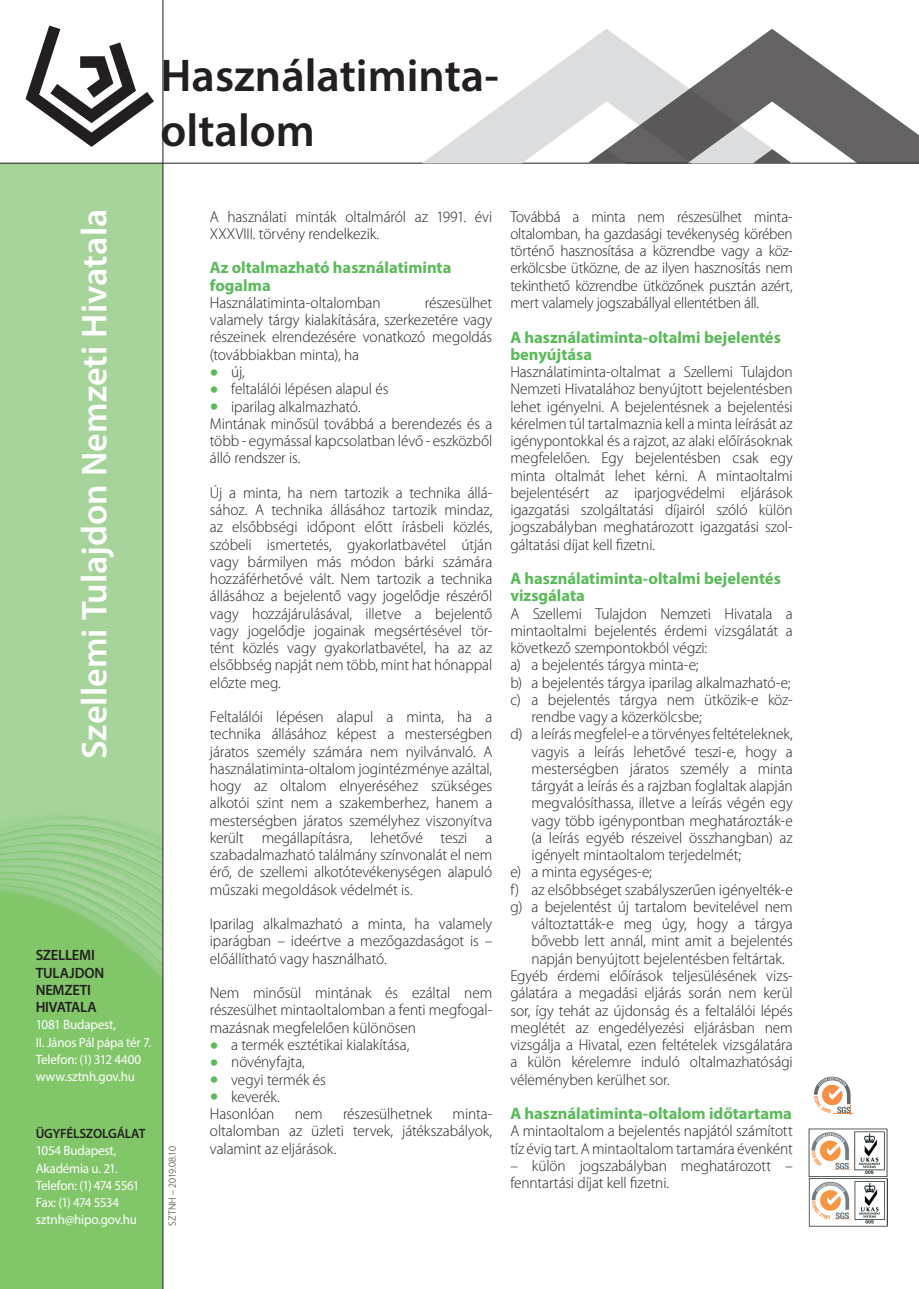
<style>
.page{position:relative;width:919px;height:1289px;background:#fff}
.page>*{position:absolute;margin:0;border:0;box-sizing:border-box;transform-origin:0 0}
.t1{font:600 46.05px/55.3px "Myriad Pro";color:#231f20}
.t2{font:600 36px "Myriad Pro";color:#fff}
.t3{font:700 16.5px/17.2px "Myriad Pro";color:#58bb58}
.t4{font:300 15.75px/17.2px "Myriad Pro";letter-spacing:-.005em;color:#231f20;text-align:justify}
.t5{font:300 15.75px/17.2px "Myriad Pro";letter-spacing:-.005em;color:#231f20;text-align:justify;scale:.96 1}
.t6{font:600 15px/17.2px "Myriad Pro";letter-spacing:-.015em;color:#231f20}
.t7{font:13.5px/17.2px "Myriad Pro";letter-spacing:-.015em;color:#fff}
.t8{font:600 13.5px "Myriad Pro";letter-spacing:-.015em;color:#231f20}
.t9{font:300 10.5px "Myriad Pro";letter-spacing:-.005em;color:#231f20}
.s1{font-size:36px;color:#58bb58}
</style>
<div class="page">
<img style="left:0;top:164px;width:162px;height:1124px">
<hr style="left:0;top:163px;width:918px;height:1px;background:#231f20">
<hr style="left:162px;top:0;width:1px;height:1288px;background:#231f20">
<svg style="left:421px;top:43px;width:166px;height:120px"></svg>
<svg style="left:587px;top:29px;width:331px;height:134px"></svg>
<svg style="left:26px;top:26px;width:128px;height:121px"></svg>
<img style="left:808px;top:1128px;width:79px;height:97px">
<svg style="left:814px;top:1076px;width:38px;height:38px"></svg>
<h1 class="t1" style="left:161px;top:46px;width:340px">Használatiminta&shy;oltalom</h1>
<h2 class="t2" style="left:71px;top:759px;width:551px;rotate:-90deg">Szellemi Tulajdon Nemzeti Hivatala</h2>
<p class="t4" style="left:210px;top:208px;width:284px">A használati minták oltalmáról az 1991. évi<br>XXXVIII. törvény rendelkezik.</p>
<p class="t3" style="left:210px;top:259px;width:243px">Az oltalmazható használatiminta fogalma</p>
<p class="t4" style="left:210px;top:294px;width:172px">Használatiminta-oltalomban</p>
<p class="t4" style="left:210px;top:294px;width:284px;text-indent:215px">részesülhet valamely tárgy kialakítására, szerkezetére vagy részeinek elrendezésére vonatkozó megoldás (továbbiakban minta), ha</p>
<p class="t4" style="left:210px;top:363px;width:37px"><span class="s1">•</span> új,</p>
<p class="t4" style="left:210px;top:380px;width:180px"><span class="s1">•</span> feltalálói lépésen alapul és</p>
<p class="t4" style="left:210px;top:398px;width:284px;text-align:left"><span class="s1">•</span> iparilag alkalmazható.<br>Mintának minősül továbbá a berendezés és a több - egymással kapcsolatban lévő - eszközből álló rendszer is.</p>
<p class="t4" style="left:210px;top:484px;width:284px">Új a minta, ha nem tartozik a technika állá&shy;sához. A technika állásához tartozik mindaz, az elsőbbségi időpont előtt írásbeli közlés, szóbeli ismertetés, gyakorlatbavétel útján vagy bármilyen más módon bárki számára hozzáférhetővé vált. Nem tartozik a technika állásához a bejelentő vagy jogelődje részéről vagy hozzájárulásával, illetve a bejelentő vagy jogelődje jogainak megsértésével tör&shy;tént közlés vagy gyakorlatbavétel, ha az az elsőbbség napját nem több, mint hat hónappal előzte meg.</p>
<p class="t4" style="left:210px;top:708px;width:284px">Feltalálói lépésen alapul a minta, ha a technika állásához képest a mesterségben járatos személy számára nem nyilvánvaló. A használatiminta-oltalom jogintézménye azáltal, hogy az oltalom elnyeréséhez szükséges alkotói szint nem a szakemberhez, hanem a mesterségben járatos személyhez viszonyítva került megállapításra, lehetővé teszi a szabadalmazható találmány színvonalát el nem érő, de szellemi alkotótevékenységen alapuló műszaki megoldások védelmét is.</p>
<p class="t4" style="left:210px;top:915px;width:284px">Iparilag alkalmazható a minta, ha valamely iparágban – ideértve a mezőgazdaságot is – előállítható vagy használható.</p>
<p class="t4" style="left:210px;top:984px;width:284px">Nem minősül mintának és ezáltal nem részesülhet mintaoltalomban a fenti megfogal&shy;mazásnak megfelelően különösen</p>
<p class="t4" style="left:210px;top:1036px;width:201px"><span class="s1">•</span> a termék esztétikai kialakítása,</p>
<p class="t4" style="left:210px;top:1053px;width:96px"><span class="s1">•</span> növényfajta,</p>
<p class="t4" style="left:210px;top:1070px;width:118px"><span class="s1">•</span> vegyi termék és</p>
<p class="t4" style="left:210px;top:1088px;width:71px"><span class="s1">•</span> keverék.<br>Hasonlóan</p>
<p class="t6" style="left:36px;top:946px;width:70px">SZELLEMI<br>TULAJDON<br>NEMZETI<br>HIVATALA</p>
<p class="t7" style="left:36px;top:1015px;width:117px">1081 Budapest,<br>II. János Pál pápa tér 7.<br>Telefon: (1) 312 4400 www.sztnh.gov.hu</p>
<p class="t4" style="left:295px;top:1105px;width:29px">nem</p>
<p class="t4" style="left:343px;top:1105px;width:91px">részesülhetnek</p>
<p class="t4" style="left:210px;top:1105px;width:284px;text-indent:243px">minta&shy;oltalomban az üzleti tervek, játékszabályok, valamint az eljárások.</p>
<p class="t8" style="left:36px;top:1124px;width:111px">ÜGYFÉLSZOLGÁLAT</p>
<p class="t7" style="left:36px;top:1141px;width:105px">1054 Budapest,<br>Akadémia u. 21.<br>Telefon: (1) 474 5561<br>Fax: (1) 474 5534 sztnh@hipo.gov.hu</p>
<p class="t9" style="left:166px;top:1225px;width:81px;rotate:-90deg">SZTNH – 2019.08.10</p>
<p class="t5" style="left:510px;top:208px;width:296px">Továbbá a minta nem részesülhet minta&shy;oltalomban, ha gazdasági tevékenység körében történő hasznosítása a közrendbe vagy a köz&shy;erkölcsbe ütközne, de az ilyen hasznosítás nem tekinthető közrendbe ütközőnek pusztán azért, mert valamely jogszabállyal ellentétben áll.</p>
<p class="t3" style="left:510px;top:328px;width:272px">A használatiminta-oltalmi bejelentés benyújtása</p>
<p class="t4" style="left:510px;top:363px;width:284px">Használatiminta-oltalmat a Szellemi Tulajdon Nemzeti Hivatalához benyújtott bejelentésben lehet igényelni. A bejelentésnek a bejelentési kérelmen túl tartalmaznia kell a minta leírását az igénypontokkal és a rajzot, az alaki előírásoknak megfelelően. Egy bejelentésben csak egy minta oltalmát lehet kérni. A mintaoltalmi bejelentésért az iparjogvédelmi eljárások igazgatási szolgáltatási díjairól szóló külön jogszabályban meghatározott igazgatási szol&shy;gáltatási díjat kell fizetni.</p>
<p class="t3" style="left:510px;top:569px;width:272px">A használatiminta-oltalmi bejelentés vizsgálata</p>
<p class="t4" style="left:510px;top:605px;width:284px">A Szellemi Tulajdon Nemzeti Hivatala a</p>
<p class="t4" style="left:510px;top:622px;width:284px">mintaoltalmi bejelentés érdemi vizsgálatát a</p>
<p class="t4" style="left:510px;top:639px;width:198px">következő szempontokból végzi:</p>
<p class="t4" style="left:510px;top:656px;width:190px">a) a bejelentés tárgya minta-e;</p>
<p class="t4" style="left:510px;top:674px;width:282px">b) a bejelentés tárgya iparilag alkalmazható-e;</p>
<p class="t4" style="left:510px;top:691px;width:283px">c) a bejelentés tárgya nem ütközik-e köz-</p>
<p class="t4" style="left:531px;top:708px;width:172px">rendbe vagy a közerkölcsbe;</p>
<p class="t4" style="left:510px;top:725px;width:284px">d) a leírás megfelel-e a törvényes feltételeknek,</p>
<p class="t4" style="left:531px;top:743px;width:262px">vagyis a leírás lehetővé teszi-e, hogy a</p>
<p class="t4" style="left:531px;top:760px;width:263px">mesterségben járatos személy a minta</p>
<p class="t4" style="left:531px;top:777px;width:262px">tárgyát a leírás és a rajzban foglaltak alapján</p>
<p class="t4" style="left:531px;top:794px;width:262px">megvalósíthassa, illetve a leírás végén egy</p>
<p class="t4" style="left:531px;top:812px;width:262px">vagy több igénypontban meghatározták-e</p>
<p class="t4" style="left:531px;top:829px;width:263px">(a leírás egyéb részeivel összhangban) az</p>
<p class="t4" style="left:531px;top:846px;width:211px">igényelt mintaoltalom terjedelmét;</p>
<p class="t4" style="left:510px;top:863px;width:143px">e) a minta egységes-e;</p>
<p class="t4" style="left:510px;top:881px;width:284px">f) az elsőbbséget szabályszerűen igényelték-e</p>
<p class="t4" style="left:510px;top:898px;width:284px">g) a bejelentést új tartalom bevitelével nem</p>
<p class="t4" style="left:531px;top:915px;width:262px">változtatták-e meg úgy, hogy a tárgya</p>
<p class="t4" style="left:531px;top:932px;width:262px">bővebb lett annál, mint amit a bejelentés</p>
<p class="t4" style="left:531px;top:950px;width:255px">napján benyújtott bejelentésben feltártak.</p>
<p class="t4" style="left:510px;top:967px;width:283px">Egyéb érdemi előírások teljesülésének vizs-</p>
<p class="t4" style="left:510px;top:984px;width:284px">gálatára a megadási eljárás során nem kerül</p>
<p class="t4" style="left:510px;top:1001px;width:284px">sor, így tehát az újdonság és a feltalálói lépés</p>
<p class="t4" style="left:510px;top:1019px;width:284px">meglétét az engedélyezési eljárásban nem</p>
<p class="t4" style="left:510px;top:1036px;width:284px">vizsgálja a Hivatal, ezen feltételek vizsgálatára</p>
<p class="t4" style="left:510px;top:1053px;width:284px">a külön kérelemre induló oltalmazhatósági</p>
<p class="t4" style="left:510px;top:1070px;width:161px">véleményben kerülhet sor.</p>
<p class="t3" style="left:510px;top:1104px;width:283px">A használatiminta-oltalom időtartama</p>
<p class="t4" style="left:510px;top:1122px;width:284px">A mintaoltalom a bejelentés napjától számított tíz évig tart. A mintaoltalom tartamára évenként</p>
<p class="t4" style="left:510px;top:1157px;width:284px">– külön jogszabályban meghatározott – fenntartási díjat kell fizetni.</p>
</div>
